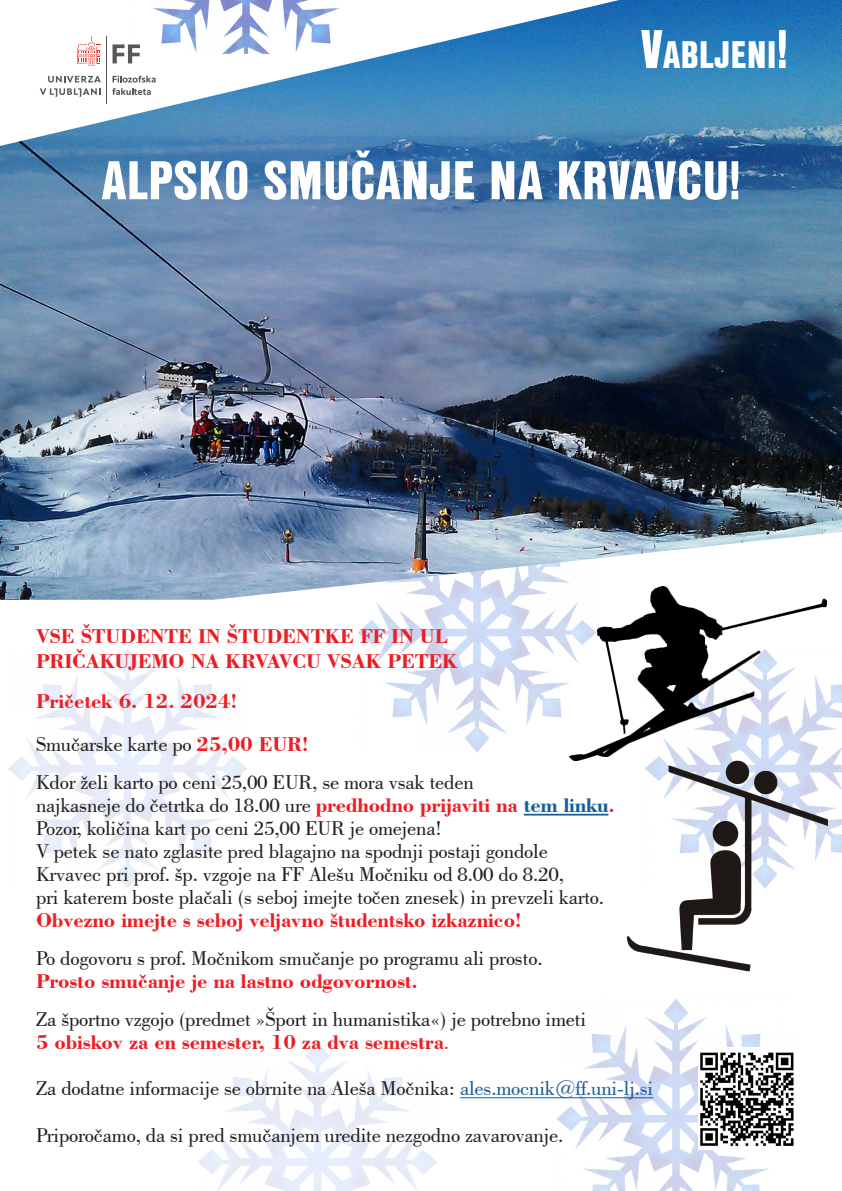
<style>
.page{position:relative;width:842px;height:1191px;background:#fff}
.page>*{position:absolute;margin:0;border:0;box-sizing:border-box;transform-origin:0 0}
.Navaden{font:57px "Nimbus San D Blac Cond";letter-spacing:.01em;color:#fff}
.Navaden-2{font:39.9px "Nimbus San D Blac Cond";letter-spacing:.015em;color:#fff}
.t1{font:21px/23px "Bodoni BT";letter-spacing:-.01em;color:#231f20}
.t2{font:700 21px/25px "Bodoni BT";letter-spacing:-.01em;color:#ee1d23}
.s1{font-size:57px}
.s2{font-weight:700;color:#ee1d23}
.s3{font-weight:700;color:#175d9e}
.s4{font-weight:400}
.s5{color:#175d9e}
</style>
<div class="page">
<img style="left:8px;top:649px;width:239px;height:239px">
<img style="left:826px;top:684px;width:16px;height:67px">
<img style="left:556px;top:999px;width:213px;height:192px">
<img style="left:198px;top:1042px;width:239px;height:149px">
<img style="left:358px;top:600px;width:212px;height:152px">
<img style="left:0;top:0;width:842px;height:600px">
<hr style="left:524px;top:813px;width:84px;height:2px;background:#175d9e">
<hr style="left:460px;top:1097px;width:193px;height:1px;background:#175d9e">
<img style="left:626px;top:751px;width:216px;height:221px">
<img style="left:570px;top:587px;width:256px;height:173px">
<img style="left:699px;top:1047px;width:95px;height:102px">
<svg style="left:112px;top:75px;width:44px;height:20px"></svg>
<svg style="left:40px;top:76px;width:61px;height:21px"></svg>
<hr style="left:106px;top:36px;width:1px;height:67px;background:#57585a">
<svg style="left:77px;top:36px;width:24px;height:29px"></svg>
<svg style="left:113px;top:44px;width:27px;height:19px"></svg>
<p class="Navaden-2" style="left:641px;top:32px;width:148px"><span class="s1">V</span>ABLJENI<span class="s1">!</span></p>
<p class="Navaden" style="left:102px;top:148px;width:640px">ALPSKO SMUČANJE NA KRVAVCU!</p>
<p class="t2" style="left:36px;top:622px;width:424px">VSE ŠTUDENTE IN ŠTUDENTKE FF IN UL<br>PRIČAKUJEMO NA KRVAVCU VSAK PETEK</p>
<p class="t2" style="left:36px;top:687px;width:203px">Pričetek 6. 12. 2024!</p>
<p class="t1" style="left:36px;top:732px;width:274px">Smučarske karte po <span class="s2">25,00 EUR!</span></p>
<p class="t1" style="left:36px;top:770px;width:439px">Kdor želi karto po ceni 25,00 EUR, se mora vsak teden</p>
<p class="t1" style="left:36px;top:793px;width:580px">najkasneje do četrtka do 18.00 ure <span class="s2">predhodno prijaviti na</span> <span class="s3">tem linku</span><span class="s2">.<br></span>Pozor, količina kart po ceni 25,00 EUR je omejena!</p>
<p class="t1" style="left:36px;top:839px;width:513px">V petek se nato zglasite pred blagajno na spodnji postaji gondole</p>
<p class="t1" style="left:36px;top:862px;width:529px">Krvavec pri prof. šp. vzgoje na FF Alešu Močniku od 8.00 do 8.20,</p>
<p class="t1" style="left:36px;top:885px;width:570px">pri katerem boste plačali (s seboj imejte točen znesek) in prevzeli karto.</p>
<p class="t2" style="left:36px;top:907px;width:487px">Obvezno imejte s seboj veljavno študentsko izkaznico!</p>
<p class="t1" style="left:36px;top:946px;width:508px">Po dogovoru s prof. Močnikom smučanje po programu ali prosto.</p>
<p class="t2" style="left:36px;top:968px;width:383px">Prosto smučanje je na lastno odgovornost.</p>
<p class="t1" style="left:36px;top:1007px;width:552px">Za športno vzgojo (predmet »Šport in humanistika«) je potrebno imeti</p>
<p class="t2" style="left:36px;top:1029px;width:415px">5 obiskov za en semester, 10 za dva semestra<span class="s4">.</span></p>
<p class="t1" style="left:36px;top:1076px;width:619px">Za dodatne informacije se obrnite na Aleša Močnika: <span class="s5">ales.mocnik@ff.uni-lj.si</span></p>
<p class="t1" style="left:36px;top:1122px;width:529px">Priporočamo, da si pred smučanjem uredite nezgodno zavarovanje.</p>
</div>
